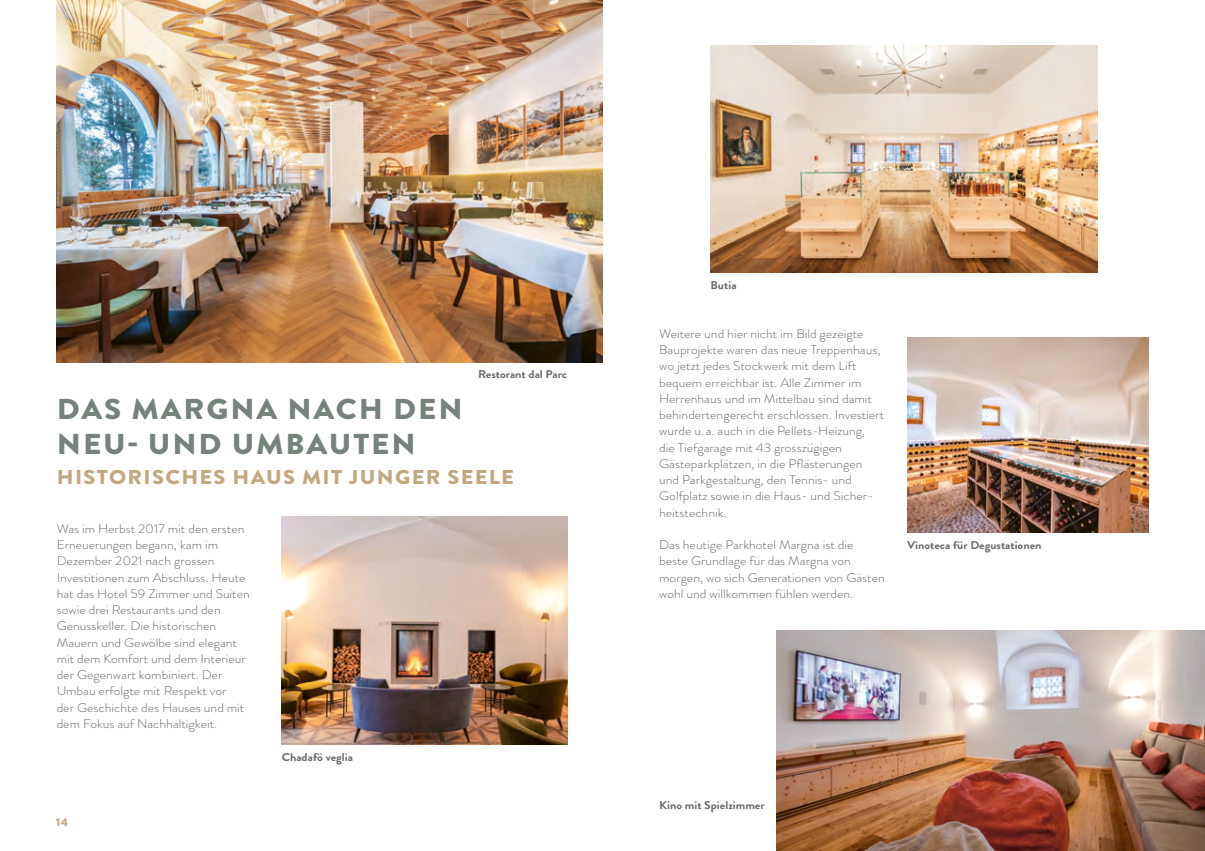
<style>
.page{position:relative;width:1205px;height:851px;background:#fff}
.page>*{position:absolute;margin:0;border:0;box-sizing:border-box;transform-origin:0 0}
.t1{font:900 28.75px/34.5px "Brandon Grotesque";letter-spacing:.06em;color:#75837a;scale:1.09 1}
.t2{font:900 20px "Brandon Grotesque";letter-spacing:.06em;color:#c2a77f;scale:1.09 1}
.t3{font:300 12.5px/16.2px "Brandon Grotesque";color:#6b6a65;scale:1.09 1}
.t4{font:700 11.25px "Brandon Grotesque";color:#6b6a65;scale:1.09 1}
.t5{font:900 11.25px "Brandon Grotesque";color:#c2a77f;scale:1.09 1}
</style>
<div class="page">
<img style="left:57px;top:0;width:545px;height:362px">
<img style="left:907px;top:338px;width:241px;height:194px">
<img style="left:777px;top:630px;width:428px;height:220px">
<img style="left:710px;top:45px;width:387px;height:227px">
<img style="left:282px;top:516px;width:285px;height:228px">
<p class="t4" style="left:478px;top:366px;width:83px">Restorant dal Parc</p>
<h1 class="t1" style="left:57px;top:392px;width:374px">DAS MARGNA NACH DEN<br>NEU- UND UMBAUTEN</h1>
<h2 class="t2" style="left:57px;top:463px;width:421px">HISTORISCHES HAUS MIT JUNGER SEELE</h2>
<p class="t3" style="left:57px;top:520px;width:179px">Was im Herbst 2017 mit den ersten<br>Erneuerungen begann, kam im<br>Dezember 2021 nach grossen<br>Investitionen zum Abschluss. Heute hat das Hotel 59 Zimmer und Suiten sowie drei Restaurants und den<br>Genusskeller. Die historischen<br>Mauern und Gewölbe sind elegant mit dem Komfort und dem Interieur der Gegenwart kombiniert. Der<br>Umbau erfolgte mit Respekt vor<br>der Geschichte des Hauses und mit dem Fokus auf Nachhaltigkeit.</p>
<p class="t5" style="left:56px;top:813px;width:13px">14</p>
<p class="t4" style="left:282px;top:748px;width:67px">Chadafö veglia</p>
<p class="t4" style="left:710px;top:277px;width:25px">Butia</p>
<p class="t3" style="left:659px;top:325px;width:208px">Weitere und hier nicht im Bild gezeigte Bauprojekte waren das neue Treppenhaus, wo jetzt jedes Stockwerk mit dem Lift bequem erreichbar ist. Alle Zimmer im Herrenhaus und im Mittelbau sind damit behindertengerecht erschlossen. Investiert wurde u. a. auch in die Pellets-Heizung,<br>die Tiefgarage mit 43 grosszügigen Gästeparkplätzen, in die Pflästerungen und Parkgestaltung, den Tennis- und Golfplatz sowie in die Haus- und Sicher&shy;heitstechnik.</p>
<p class="t3" style="left:659px;top:536px;width:208px">Das heutige Parkhotel Margna ist die beste Grundlage für das Margna von morgen, wo sich Generationen von Gästen wohl und willkommen fühlen werden.</p>
<p class="t4" style="left:907px;top:537px;width:125px">Vinoteca für Degustationen</p>
<p class="t4" style="left:659px;top:797px;width:98px">Kino mit Spielzimmer</p>
</div>
